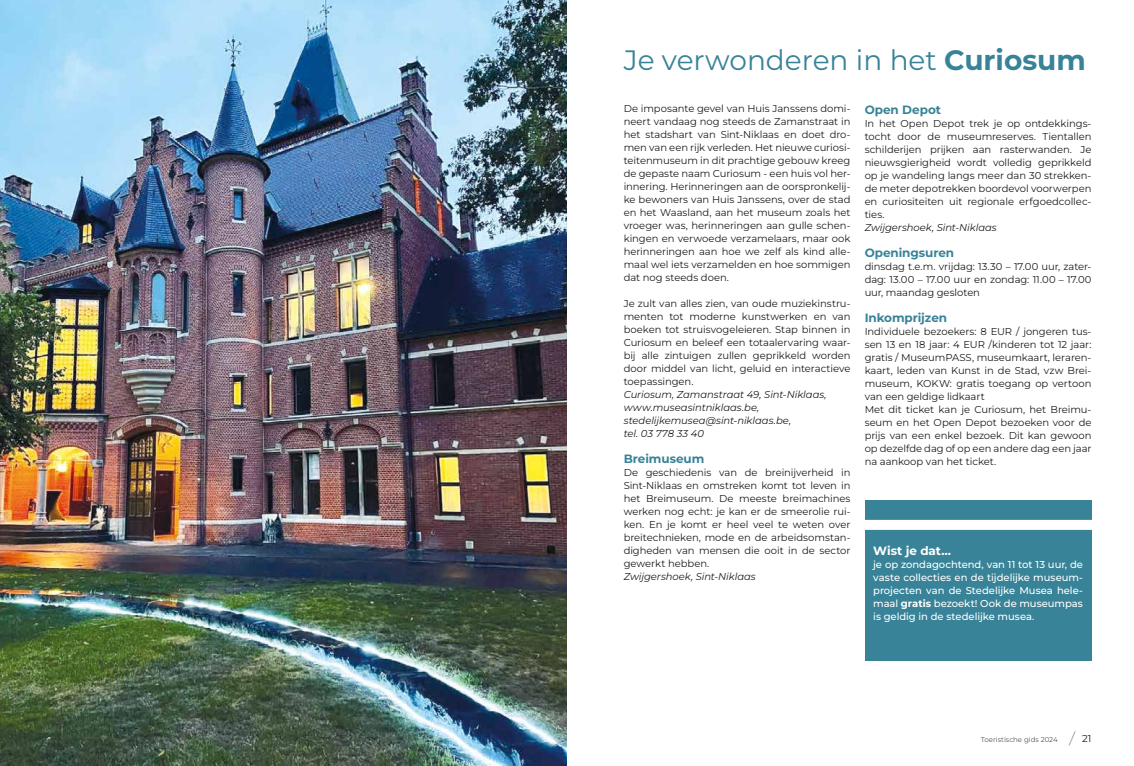
<style>
.page{position:relative;width:1134px;height:766px;background:#fff}
.page>*{position:absolute;margin:0;border:0;box-sizing:border-box;transform-origin:0 0}
.t1{font:28px "Montserrat";color:#388398}
.t2{font:700 12px "Montserrat";letter-spacing:-.005em;color:#388398}
.t3{font:700 12px "Montserrat";letter-spacing:-.005em;color:#fff}
.t4{font:10px/13px "Montserrat";letter-spacing:-.005em;color:#1d1d1b;text-align:justify}
.t5{font:500 10px/13px "Montserrat";color:#fff;text-align:justify}
.t6{font:italic 10px/13px "Montserrat";letter-spacing:-.005em;color:#1d1d1b}
.t7{font:7px "Montserrat";color:#575756}
.s1{font-weight:700}
.s2{font-style:italic;font-size:15px}
.s3{font-size:10px;color:#1d1d1b}
</style>
<div class="page">
<img style="left:0;top:0;width:567px;height:765px">
<div style="left:865px;top:500px;width:226px;height:160px;background:#388398"></div>
<div style="left:862px;top:519px;width:232px;height:10px;background:#fff"></div>
<h1 class="t1" style="left:624px;top:40px;width:464px">Je verwonderen in het <span class="s1">Curiosum</span></h1>
<p class="t4" style="left:624px;top:101px;width:228px">De imposante gevel van Huis Janssens domi&shy;neert vandaag nog steeds de Zamanstraat in het stadshart van Sint-Niklaas en doet dro&shy;men van een rijk verleden. Het nieuwe curiosi&shy;teitenmuseum in dit prachtige gebouw kreeg de gepaste naam Curiosum - een huis vol her&shy;innering. Herinneringen aan de oorspronkelij&shy;ke bewoners van Huis Janssens, over de stad en het Waasland, aan het museum zoals het vroeger was, herinneringen aan gulle schen&shy;kingen en verwoede verzamelaars, maar ook herinneringen aan hoe we zelf als kind alle&shy;maal wel iets verzamelden en hoe sommigen dat nog steeds doen.</p>
<p class="t4" style="left:624px;top:296px;width:228px">Je zult van alles zien, van oude muziekinstru&shy;menten tot moderne kunstwerken en van boeken tot struisvogeleieren. Stap binnen in Curiosum en beleef een totaalervaring waar&shy;bij alle zintuigen zullen geprikkeld worden door middel van licht, geluid en interactieve toepassingen.</p>
<p class="t6" style="left:624px;top:387px;width:205px">Curiosum, Zamanstraat 49, Sint-Niklaas, www.museasintniklaas.be, stedelijkemusea@sint-niklaas.be,<br>tel. 03 778 33 40</p>
<p class="t2" style="left:624px;top:450px;width:82px">Breimuseum</p>
<p class="t4" style="left:624px;top:466px;width:228px">De geschiedenis van de breinijverheid in Sint-Niklaas en omstreken komt tot leven in het Breimuseum. De meeste breimachines werken nog echt: je kan er de smeerolie rui&shy;ken. En je komt er heel veel te weten over breitechnieken, mode en de arbeidsomstan&shy;digheden van mensen die ooit in de sector gewerkt hebben.</p>
<p class="t6" style="left:624px;top:570px;width:134px">Zwijgershoek, Sint-Niklaas</p>
<p class="t2" style="left:865px;top:101px;width:78px">Open Depot</p>
<p class="t4" style="left:865px;top:116px;width:228px">In het Open Depot trek je op ontdekkings&shy;tocht door de museumreserves. Tientallen schilderijen prijken aan rasterwanden. Je nieuwsgierigheid wordt volledig geprikkeld op je wandeling langs meer dan 30 strekken&shy;de meter depotrekken boordevol voorwerpen en curiositeiten uit regionale erfgoedcollec&shy;ties.</p>
<p class="t6" style="left:865px;top:220px;width:134px">Zwijgershoek, Sint-Niklaas</p>
<p class="t2" style="left:865px;top:244px;width:91px">Openingsuren</p>
<p class="t4" style="left:865px;top:259px;width:228px">dinsdag t.e.m. vrijdag: 13.30 – 17.00 uur, zater&shy;dag: 13.00 – 17.00 uur en zondag: 11.00 – 17.00 uur, maandag gesloten</p>
<p class="t2" style="left:865px;top:309px;width:84px">Inkomprijzen</p>
<p class="t4" style="left:865px;top:324px;width:228px;text-align:left">Individuele bezoekers: 8 EUR / jongeren tus&shy;sen 13 en 18 jaar: 4 EUR /kinderen tot 12 jaar: gratis / MuseumPASS, museumkaart, leraren&shy;kaart, leden van Kunst in de Stad, vzw Brei&shy;museum, KOKW: gratis toegang op vertoon van een geldige lidkaart<br>Met dit ticket kan je Curiosum, het Breimu&shy;seum en het Open Depot bezoeken voor de prijs van een enkel bezoek. Dit kan gewoon op dezelfde dag of op een andere dag een jaar na aankoop van het ticket.</p>
<p class="t3" style="left:873px;top:542px;width:79px">Wist je dat…</p>
<p class="t5" style="left:873px;top:557px;width:211px">je op zondagochtend, van 11 tot 13 uur, de vaste collecties en de tijdelijke museum&shy;projecten van de Stedelijke Musea hele&shy;maal <span class="s1">gratis</span> bezoekt! Ook de museumpas is geldig in de stedelijke musea.</p>
<p class="t7" style="left:981px;top:734px;width:112px">Toeristische gids 2024 <span class="s2">/</span> <span class="s3">21</span></p>
</div>
